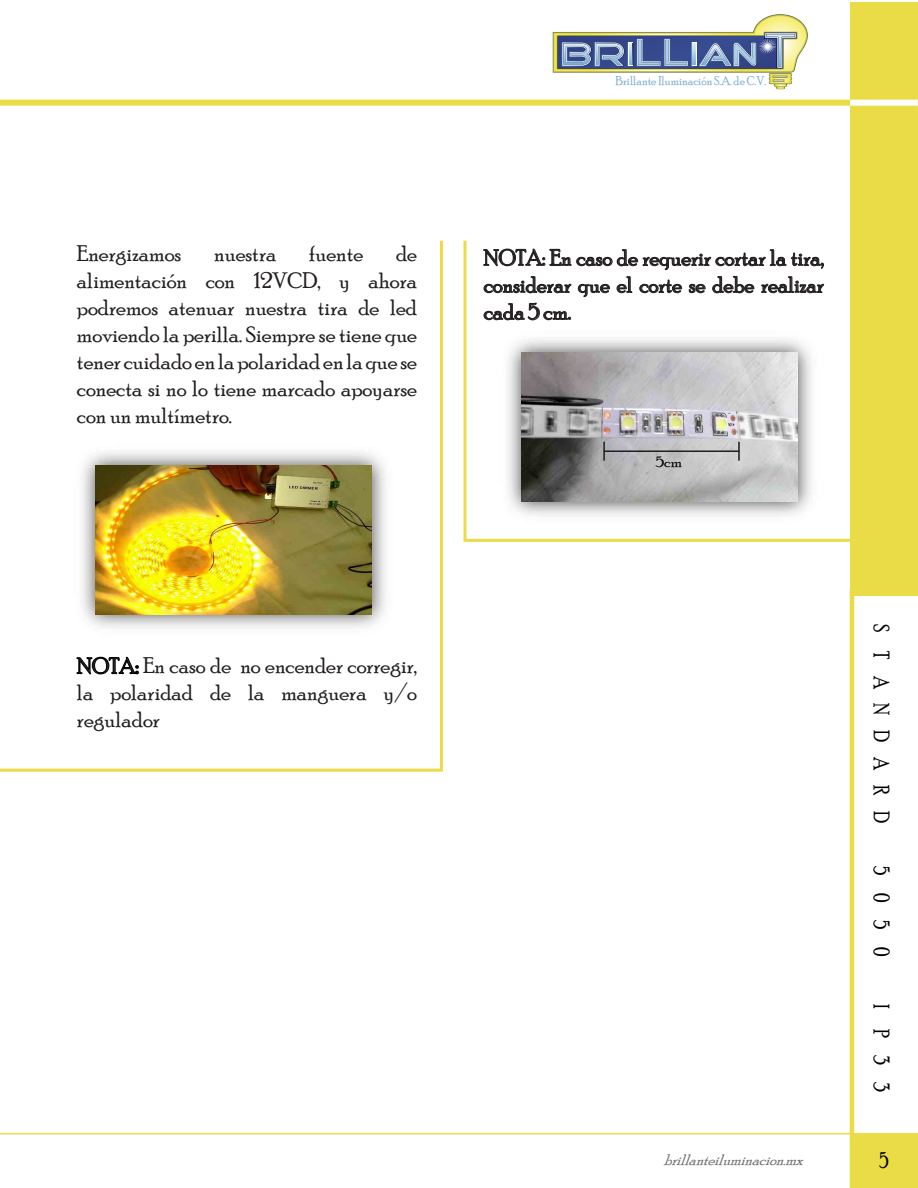
<style>
.page{position:relative;width:918px;height:1188px;background:#fff}
.page>*{position:absolute;margin:0;border:0;box-sizing:border-box;transform-origin:0 0}
.t1{font:22.5px/27px "Poor Richard";color:#231f20;text-align:justify}
.t2{font:22.5px "Poor Richard";letter-spacing:.955em;color:#000;scale:.8 1}
.t3{font:italic 15.45px "Poor Richard";color:#727176}
.t4{font:14.85px "Poor Richard";color:#000;scale:1.1 1}
.t5{font:12.9px "Poor Richard";color:#7dafd6;scale:.94 1}
</style>
<div class="page">
<svg style="left:553px;top:14px;width:255px;height:75px"></svg>
<div style="left:850px;top:1134px;width:68px;height:54px;background:#e9dc47"></div>
<hr style="left:850px;top:589px;width:4px;height:599px;background:#e9dc47">
<div style="left:850px;top:2px;width:68px;height:593px;background:#e9dc47"></div>
<div style="left:0;top:100px;width:850px;height:6px;background:#e9dc47"></div>
<div style="left:850px;top:100px;width:68px;height:6px;background:#fff"></div>
<hr style="left:0;top:1133px;width:850px;height:1px;background:#e9dc47">
<svg style="left:0;top:240px;width:443px;height:532px"></svg>
<svg style="left:463px;top:240px;width:387px;height:302px"></svg>
<svg style="left:483px;top:248px;width:342px;height:73px"></svg>
<svg style="left:76px;top:656px;width:64px;height:20px"></svg>
<img style="left:496px;top:328px;width:328px;height:199px">
<img style="left:521px;top:353px;width:277px;height:148px">
<svg style="left:603px;top:442px;width:2px;height:19px"></svg>
<svg style="left:738px;top:442px;width:2px;height:19px"></svg>
<hr style="left:604px;top:450px;width:136px;height:2px;background:#231f20">
<img style="left:70px;top:440px;width:328px;height:200px">
<img style="left:95px;top:466px;width:277px;height:149px">
<p class="t1" style="left:77px;top:239px;width:106px">Energizamos</p>
<p class="t1" style="left:214px;top:239px;width:64px">nuestra</p>
<p class="t1" style="left:309px;top:239px;width:55px">fuente</p>
<p class="t1" style="left:77px;top:239px;width:342px;text-indent:319px">de alimentación con 12VCD, y ahora podremos atenuar nuestra tira de led moviendo la perilla. Siempre se tiene que tener cuidado en la polaridad en la que se conecta si no lo tiene marcado apoyarse con un multímetro.</p>
<p class="t1" style="left:77px;top:652px;width:342px">NOTA: En caso de no encender corregir, la polaridad de la manguera y/o regulador</p>
<p class="t5" style="left:616px;top:74px;width:162px">Brillante Iluminación S.A. de C.V.</p>
<p class="t1" style="left:484px;top:244px;width:342px">NOTA: En caso de requerir cortar la tira, considerar que el corte se debe realizar cada 5 cm.</p>
<p class="t4" style="left:656px;top:454px;width:26px">5cm</p>
<p class="t3" style="left:664px;top:1151px;width:146px">brillanteiluminacion.mx</p>
<p class="t2" style="left:894px;top:624px;width:250px;rotate:90deg">S TANDARD</p>
<p class="t2" style="left:894px;top:866px;width:114px;rotate:90deg">5050</p>
<p class="t2" style="left:894px;top:1004px;width:112px;rotate:90deg">I P33</p>
<p class="t2" style="left:880px;top:1147px;width:13px">5</p>
</div>
